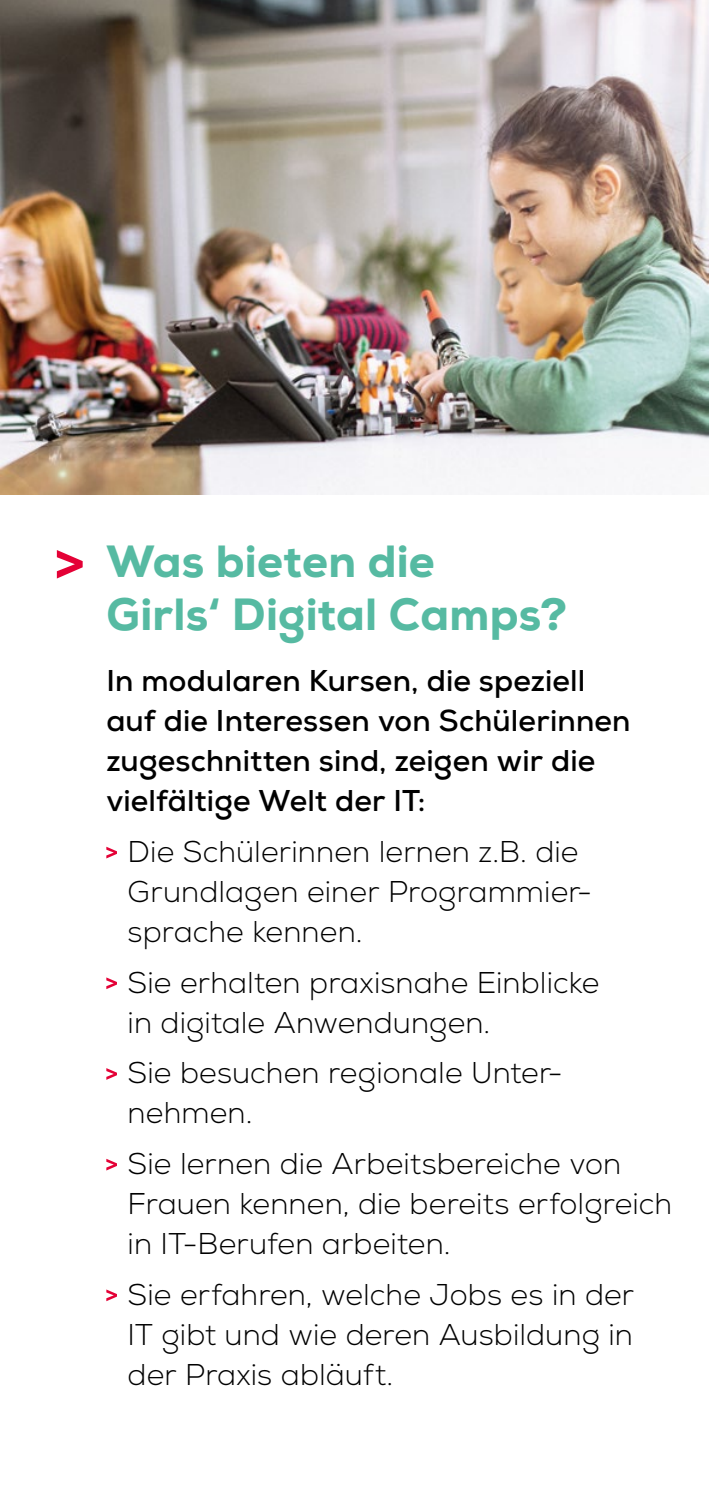
<style>
.page{position:relative;width:709px;height:1489px;background:#fff}
.page>*{position:absolute;margin:0;border:0;box-sizing:border-box;transform-origin:0 0}
.Headline_1{font:800 45px/52.5px "Nexa";letter-spacing:.005em;color:#56baa2}
.Text_12p_Bullet{font:300 30px/40px "Nexa";letter-spacing:.005em;color:#000}
.Text_12p_bold{font:700 30px/40px "Nexa";letter-spacing:.005em;color:#000}
.s1{font-family:"Arial Rounded MT Bold";font-weight:400;font-size:52.5px;color:#e40136}
</style>
<div class="page">
<img style="left:0;top:0;width:709px;height:495px">
<svg style="left:106px;top:846px;width:11px;height:12px"></svg>
<svg style="left:106px;top:977px;width:11px;height:12px"></svg>
<svg style="left:106px;top:1068px;width:11px;height:11px"></svg>
<svg style="left:106px;top:1158px;width:11px;height:12px"></svg>
<svg style="left:106px;top:1289px;width:11px;height:12px"></svg>
<h1 class="Headline_1" style="left:106px;top:535px;width:462px;text-indent:-52px"><span class="s1">&gt;</span> Was bieten die<br>Girls‘ Digital Camps?</h1>
<p class="Text_12p_bold" style="left:106px;top:661px;width:526px">In modularen Kursen, die speziell auf die Interessen von Schülerinnen zugeschnitten sind, zeigen wir die vielfältige Welt der IT:</p>
<p class="Text_12p_Bullet" style="left:128px;top:832px;width:461px">Die Schülerinnen lernen z.B. die<br>Grundlagen einer Programmier&shy;sprache kennen.</p>
<p class="Text_12p_Bullet" style="left:128px;top:963px;width:473px">Sie erhalten praxisnahe Einblicke in digitale Anwendungen.</p>
<p class="Text_12p_Bullet" style="left:128px;top:1053px;width:432px">Sie besuchen regionale Unter&shy;nehmen.</p>
<p class="Text_12p_Bullet" style="left:128px;top:1144px;width:546px">Sie lernen die Arbeitsbereiche von<br>Frauen kennen, die bereits erfolgreich in IT-Berufen arbeiten.</p>
<p class="Text_12p_Bullet" style="left:128px;top:1275px;width:508px;text-align:justify">Sie erfahren, welche Jobs es in der IT gibt und wie deren Ausbildung in der Praxis abläuft.</p>
</div>
